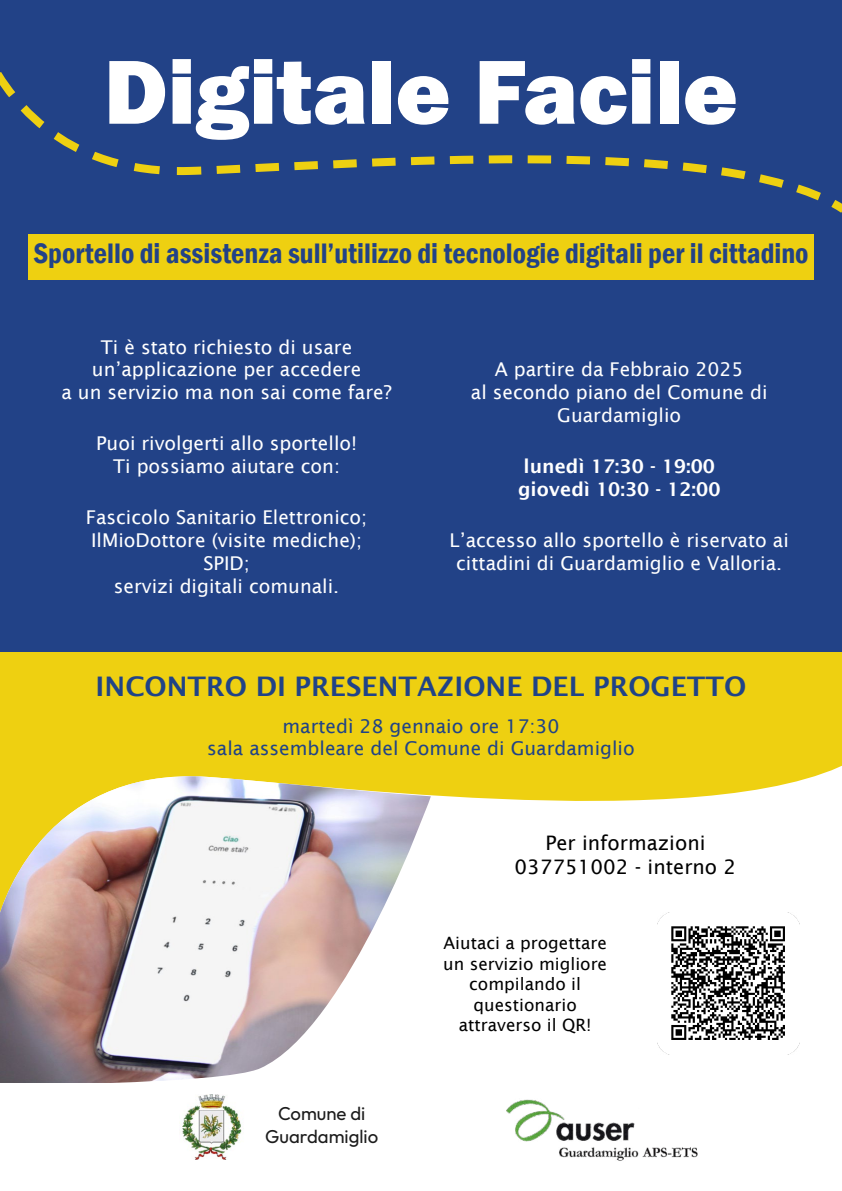
<style>
.page{position:relative;width:842px;height:1191px;background:#224287}
.page>*{position:absolute;margin:0;border:0;box-sizing:border-box;transform-origin:0 0}
.t1{font:800 94px "Franklin Gothic";color:#fff}
.t2{font:600 condensed 29px "Franklin Gothic";color:#224287}
.t3{font:600 27px "Lucida Sans";color:#204387}
.t4{font:20px/24px "Lucida Sans";color:#000;text-align:center}
.t5{font:19px/22.8px "Lucida Sans";color:#fff;text-align:center}
.t6{font:19px/22.8px "Lucida Sans";color:#204387;text-align:center}
.t7{font:600 19px/22.8px "Lucida Sans";color:#fff}
.t8{font:18.6px/22.3px "Outfit";color:#1c1c1c;text-align:center}
.t9{font:17px/20.4px "Lucida Sans";color:#000;text-align:center}
</style>
<div class="page">
<div style="left:0;top:1029px;width:842px;height:162px;background:#fff"></div>
<div style="left:0;top:652px;width:842px;height:126px;background:#eed011"></div>
<svg style="left:431px;top:765px;width:411px;height:290px;background:#fcf9e1"></svg>
<img style="left:0;top:776px;width:431px;height:307px">
<img style="left:657px;top:912px;width:142px;height:142px">
<img style="left:182px;top:1094px;width:60px;height:65px">
<div style="left:28px;top:234px;width:786px;height:45px;background:#eed011"></div>
<svg style="left:0;top:72px;width:842px;height:141px"></svg>
<img style="left:506px;top:1099px;width:192px;height:62px">
<h1 class="t1" style="left:104px;top:31px;width:635px">Digitale Facile</h1>
<h2 class="t2" style="left:33px;top:234px;width:777px">Sportello di assistenza sull’utilizzo di tecnologie digitali per il cittadino</h2>
<p class="t5" style="left:61px;top:335px;width:332px">Ti è stato richiesto di usare un’applicazione per accedere<br>a un servizio ma non sai come fare?</p>
<p class="t5" style="left:96px;top:432px;width:263px">Puoi rivolgerti allo sportello!<br>Ti possiamo aiutare con:</p>
<p class="t5" style="left:86px;top:506px;width:283px">Fascicolo Sanitario Elettronico;<br>IlMioDottore (visite mediche);<br>SPID;<br>servizi digitali comunali.</p>
<p class="t5" style="left:471px;top:358px;width:298px">A partire da Febbraio 2025<br>al secondo piano del Comune di<br>Guardamiglio</p>
<p class="t7" style="left:518px;top:455px;width:204px">lunedì 17:30 - 19:00 giovedì 10:30 - 12:00</p>
<p class="t5" style="left:450px;top:529px;width:341px">L’accesso allo sportello è riservato ai cittadini di Guardamiglio e Valloria.</p>
<h3 class="t3" style="left:96px;top:670px;width:652px">INCONTRO DI PRESENTAZIONE DEL PROGETTO</h3>
<p class="t6" style="left:207px;top:714px;width:429px">martedì 28 gennaio ore 17:30<br>sala assembleare del Comune di Guardamiglio</p>
<p class="t4" style="left:515px;top:830px;width:223px">Per informazioni<br>037751002 - interno 2</p>
<p class="t8" style="left:265px;top:1102px;width:115px">Comune di<br>Guardamiglio</p>
<p class="t9" style="left:443px;top:933px;width:165px">Aiutaci a progettare un servizio migliore compilando il questionario attraverso il QR!</p>
</div>
